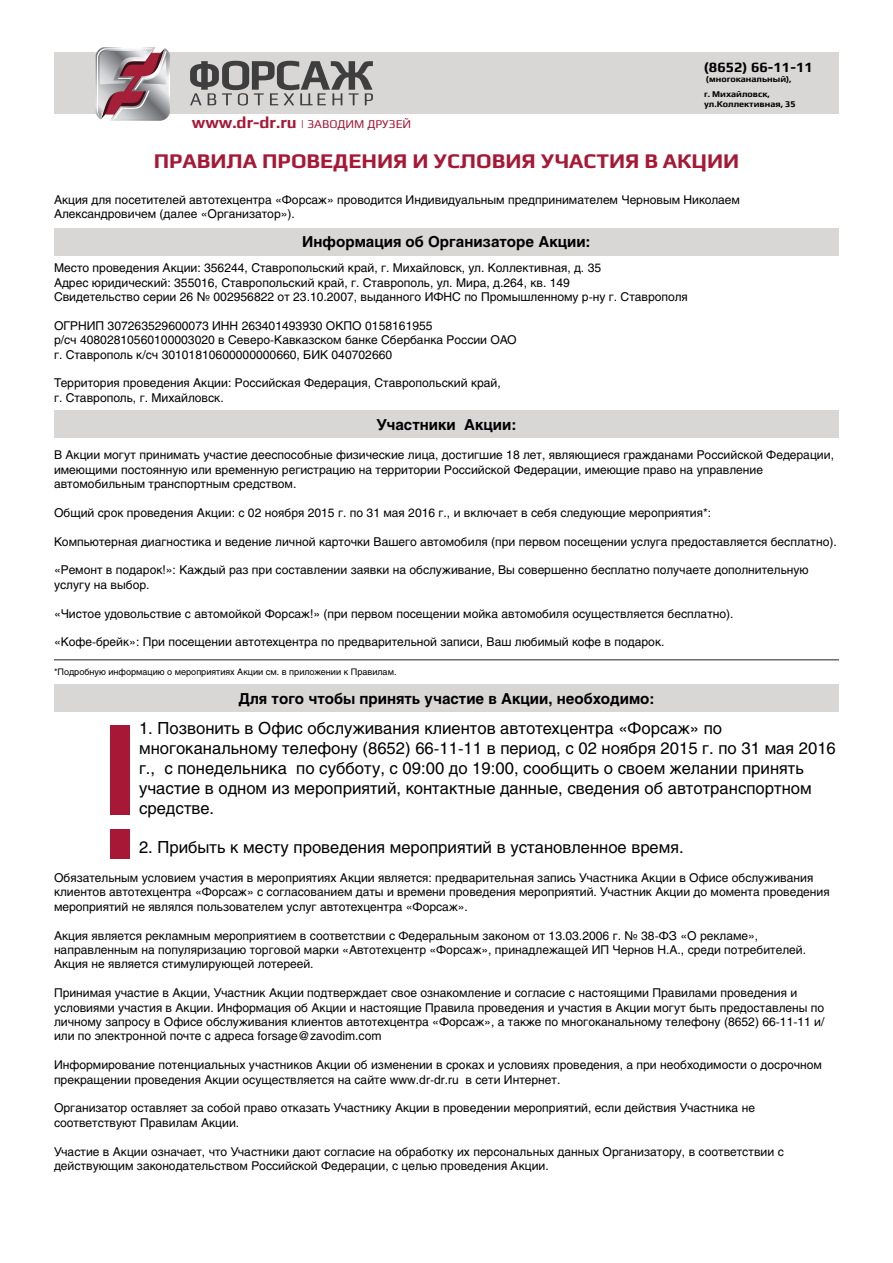
<style>
.page{position:relative;width:893px;height:1263px;background:#fff}
.page>*{position:absolute;margin:0;border:0;box-sizing:border-box;transform-origin:0 0}
.t1{font:700 21px "Play";color:#a61836}
.t2{font:16.5px/19.8px "Helios";color:#000}
.t3{font:700 15px "Helios";color:#000}
.t4{font:700 14.25px "Play";color:#000}
.t5{font:12px/14.4px "Helios";color:#000}
.t6{font:12px "Play";color:#a61836}
.t7{font:9px "Helios";color:#000}
.t8{font:700 8.85px/10.6px "Play";color:#000}
.s1{font-weight:700;font-size:16.5px}
</style>
<div class="page">
<div style="left:54px;top:53px;width:785px;height:61px;background:#d9d7d6"></div>
<div style="left:54px;top:229px;width:785px;height:27px;background:#d9d7d6"></div>
<div style="left:54px;top:410px;width:785px;height:28px;background:#d9d7d6"></div>
<div style="left:54px;top:685px;width:785px;height:27px;background:#d9d7d6"></div>
<img style="left:167px;top:50px;width:2px;height:68px">
<svg style="left:97px;top:47px;width:70px;height:74px"></svg>
<svg style="left:190px;top:61px;width:183px;height:45px"></svg>
<hr style="left:54px;top:659px;width:785px;height:1px;background:#231f20">
<div style="left:111px;top:725px;width:19px;height:89px;background:#a61836"></div>
<div style="left:111px;top:829px;width:19px;height:29px;background:#a61836"></div>
<p class="t4" style="left:704px;top:59px;width:110px">(8652) 66-11-11</p>
<p class="t8" style="left:706px;top:74px;width:87px">(многоканальный),</p>
<p class="t8" style="left:704px;top:88px;width:93px">г. Михайловск, ул.Коллективная, 35</p>
<p class="t6" style="left:192px;top:118px;width:221px"><span class="s1">www.dr-dr.ru</span> | ЗАВОДИМ ДРУЗЕЙ</p>
<p class="t1" style="left:154px;top:150px;width:587px">ПРАВИЛА ПРОВЕДЕНИЯ И УСЛОВИЯ УЧАСТИЯ В АКЦИИ</p>
<p class="t5" style="left:54px;top:192px;width:687px">Акция для посетителей автотехцентра «Форсаж» проводится Индивидуальным предпринимателем Черновым Николаем<br>Александровичем (далее «Организатор»).</p>
<p class="t3" style="left:302px;top:233px;width:290px">Информация об Организаторе Акции:</p>
<p class="t5" style="left:54px;top:261px;width:549px">Место проведения Акции: 356244, Ставропольский край, г. Михайловск, ул. Коллективная, д. 35</p>
<p class="t5" style="left:54px;top:275px;width:517px">Адрес юридический: 355016, Ставропольский край, г. Ставрополь, ул. Мира, д.264, кв. 149</p>
<p class="t5" style="left:54px;top:289px;width:635px">Свидетельство серии 26 № 002956822 от 23.10.2007, выданного ИФНС по Промышленному р-ну г. Ставрополя</p>
<p class="t5" style="left:54px;top:318px;width:380px">ОГРНИП 307263529600073 ИНН 263401493930 ОКПО 0158161955</p>
<p class="t5" style="left:54px;top:333px;width:464px">р/сч 40802810560100003020 в Северо-Кавказском банке Сбербанка России ОАО</p>
<p class="t5" style="left:54px;top:347px;width:340px">г. Ставрополь к/сч 30101810600000000660, БИК 040702660</p>
<p class="t5" style="left:54px;top:376px;width:448px">Территория проведения Акции: Российская Федерация, Ставропольский край,</p>
<p class="t5" style="left:54px;top:390px;width:171px">г. Ставрополь, г. Михайловск.</p>
<p class="t3" style="left:376px;top:416px;width:141px">Участники Акции:</p>
<p class="t5" style="left:54px;top:448px;width:781px">В Акции могут принимать участие дееспособные физические лица, достигшие 18 лет, являющиеся гражданами Российской Федерации, имеющими постоянную или временную регистрацию на территории Российской Федерации, имеющие право на управление автомобильным транспортным средством.</p>
<p class="t5" style="left:54px;top:505px;width:659px">Общий срок проведения Акции: с 02 ноября 2015 г. по 31 мая 2016 г., и включает в себя следующие мероприятия*:</p>
<p class="t5" style="left:54px;top:534px;width:784px">Компьютерная диагностика и ведение личной карточки Вашего автомобиля (при первом посещении услуга предоставляется бесплатно).</p>
<p class="t5" style="left:54px;top:563px;width:756px">«Ремонт в подарок!»: Каждый раз при составлении заявки на обслуживание, Вы совершенно бесплатно получаете дополнительную услугу на выбор.</p>
<p class="t5" style="left:54px;top:606px;width:681px">«Чистое удовольствие с автомойкой Форсаж!» (при первом посещении мойка автомобиля осуществляется бесплатно).</p>
<p class="t5" style="left:54px;top:635px;width:612px">«Кофе-брейк»: При посещении автотехцентра по предварительной записи, Ваш любимый кофе в подарок.</p>
<p class="t7" style="left:54px;top:667px;width:344px">*Подробную информацию о мероприятиях Акции см. в приложении к Правилам.</p>
<p class="t3" style="left:238px;top:690px;width:418px">Для того чтобы принять участие в Акции, необходимо:</p>
<p class="t2" style="left:139px;top:718px;width:698px">1. Позвонить в Офис обслуживания клиентов автотехцентра «Форсаж» по многоканальному телефону (8652) 66-11-11 в период, с 02 ноября 2015 г. по 31 мая 2016 г., с понедельника по субботу, с 09:00 до 19:00, сообщить о своем желании принять участие в одном из мероприятий, контактные данные, сведения об автотранспортном средстве.</p>
<p class="t2" style="left:139px;top:837px;width:546px">2. Прибыть к месту проведения мероприятий в установленное время.</p>
<p class="t5" style="left:54px;top:870px;width:777px">Обязательным условием участия в мероприятиях Акции является: предварительная запись Участника Акции в Офисе обслуживания клиентов автотехцентра «Форсаж» с согласованием даты и времени проведения мероприятий. Участник Акции до момента проведения мероприятий не являлся пользователем услуг автотехцентра «Форсаж».</p>
<p class="t5" style="left:54px;top:928px;width:754px">Акция является рекламным мероприятием в соответствии с Федеральным законом от 13.03.2006 г. № 38-ФЗ «О рекламе», направленным на популяризацию торговой марки «Автотехцентр «Форсаж», принадлежащей ИП Чернов Н.А., среди потребителей.<br>Акция не является стимулирующей лотереей.</p>
<p class="t5" style="left:54px;top:985px;width:772px">Принимая участие в Акции, Участник Акции подтверждает свое ознакомление и согласие с настоящими Правилами проведения и условиями участия в Акции. Информация об Акции и настоящие Правила проведения и участия в Акции могут быть предоставлены по личному запросу в Офисе обслуживания клиентов автотехцентра «Форсаж», а также по многоканальному телефону (8652) 66-11-11 и/ или по электронной почте с адреса forsage@zavodim.com</p>
<p class="t5" style="left:54px;top:1057px;width:769px">Информирование потенциальных участников Акции об изменении в сроках и условиях проведения, а при необходимости о досрочном прекращении проведения Акции осуществляется на сайте www.dr-dr.ru в сети Интернет.</p>
<p class="t5" style="left:54px;top:1101px;width:702px">Организатор оставляет за собой право отказать Участнику Акции в проведении мероприятий, если действия Участника не соответствуют Правилам Акции.</p>
<p class="t5" style="left:54px;top:1144px;width:731px">Участие в Акции означает, что Участники дают согласие на обработку их персональных данных Организатору, в соответствии с действующим законодательством Российской Федерации, с целью проведения Акции.</p>
</div>
